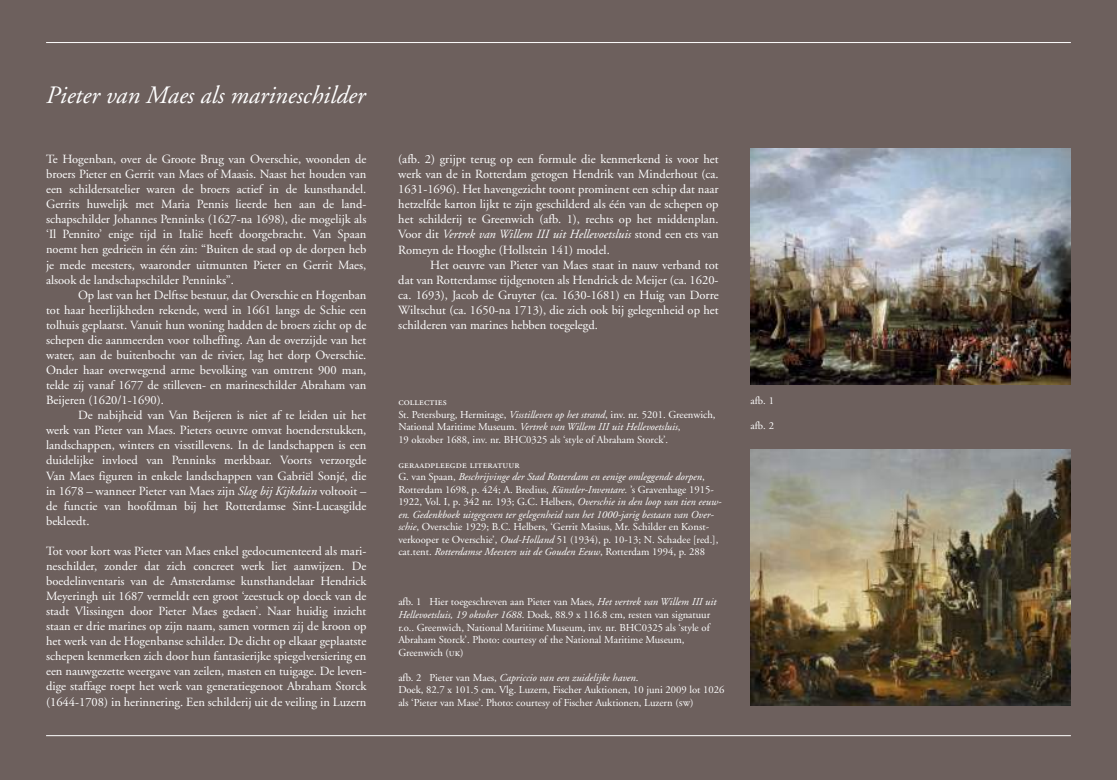
<style>
.page{position:relative;width:1117px;height:780px;background:#fff}
.page>*{position:absolute;margin:0;border:0;box-sizing:border-box;transform-origin:0 0}
.t1{font:italic 25px "Adobe Garamond";color:#fff}
.t2{font:12.5px/15px "Adobe Garamond";color:#fff;text-align:justify}
.t3{font:10.62px/12.5px "Adobe Garamond";color:#fff}
.t4{font:10.62px "Adobe Garamond Regular SC";letter-spacing:.015em;color:#fff}
.s1{font-style:italic}
.s2{font-family:"Adobe Garamond Regular SC"}
</style>
<div class="page">
<div style="left:0;top:0;width:1116px;height:780px;background:#6d605d"></div>
<hr style="left:46px;top:735px;width:1024px;height:1px;background:#fff">
<hr style="left:46px;top:42px;width:1024px;height:1px;background:#fff">
<img style="left:750px;top:148px;width:320px;height:236px">
<img style="left:750px;top:449px;width:320px;height:256px">
<h1 class="t1" style="left:46px;top:85px;width:321px">Pieter van Maes als marineschilder</h1>
<p class="t2" style="left:46px;top:153px;width:322px">Te Hogenban, over de Groote Brug van Overschie, woonden de broers Pieter en Gerrit van Maes of Maasis. Naast het houden van een schildersatelier waren de broers actief in de kunsthandel.<br>Gerrits huwelijk met Maria Pennis lieerde hen aan de land - schapschilder Johannes Penninks (1627-na 1698), die mogelijk als ‘Il Pennito’ enige tijd in Italië heeft doorgebracht. Van Spaan noemt hen gedrieën in één zin: “Buiten de stad op de dorpen heb je mede meesters, waaronder uitmunten Pieter en Gerrit Maes, alsook de landschapschilder Penninks”.</p>
<p class="t2" style="left:46px;top:288px;width:322px;text-indent:32px">Op last van het Delftse bestuur, dat Overschie en Hogenban tot haar heerlijkheden rekende, werd in 1661 langs de Schie een tolhuis geplaatst. Vanuit hun woning hadden de broers zicht op de schepen die aanmeerden voor tolheffing. Aan de overzijde van het water, aan de buitenbocht van de rivier, lag het dorp Overschie.<br>Onder haar overwegend arme bevolking van omtrent 900 man, telde zij vanaf 1677 de stilleven- en marineschilder Abraham van Beijeren (1620/1-1690).</p>
<p class="t2" style="left:46px;top:409px;width:322px;text-indent:32px">De nabijheid van Van Beijeren is niet af te leiden uit het werk van Pieter van Maes. Pieters oeuvre omvat hoenderstukken, landschappen, winters en visstillevens. In de landschappen is een duidelijke invloed van Penninks merkbaar. Voorts verzorgde Van Maes figuren in enkele landschappen van Gabriël Sonjé, die in 1678 – wanneer Pieter van Maes zijn <span class="s1">Slag bij Kijkduin</span> voltooit – de functie van hoofdman bij het Rotterdamse Sint-Lucasgilde bekleedt.</p>
<p class="t2" style="left:46px;top:544px;width:322px">Tot voor kort was Pieter van Maes enkel gedocumenteerd als mari&shy;neschilder, zonder dat zich concreet werk liet aanwijzen. De boedelinventaris van de Amsterdamse kunsthandelaar Hendrick Meyeringh uit 1687 vermeldt een groot ‘zeestuck op doeck van de stadt Vlissingen door Pieter Maes gedaen’. Naar huidig inzicht staan er drie marines op zijn naam, samen vormen zij de kroon op het werk van de Hogenbanse schilder. De dicht op elkaar geplaatste schepen kenmerken zich door hun fantasierijke spiegelversiering en een nauwgezette weergave van zeilen, masten en tuigage. De leven - dige staffage roept het werk van genera tie genoot Abraham Storck (1644-1708) in her innering. Een schil derij uit de veiling in Luzern</p>
<p class="t2" style="left:398px;top:153px;width:322px">(afb. 2) grijpt terug op een formule die kenmerkend is voor het werk van de in Rotterdam getogen Hendrik van Minderhout (ca.<br>1631-1696). Het havengezicht toont prominent een schip dat naar hetzelfde karton lijkt te zijn geschilderd als één van de schepen op het schilderij te Greenwich (afb. 1), rechts op het middenplan.<br>Voor dit <span class="s1">Vertrek van Willem III uit Hellevoetsluis</span> stond een ets van Romeyn de Hooghe (Hollstein 141) model.</p>
<p class="t2" style="left:398px;top:258px;width:322px;text-indent:32px">Het oeuvre van Pieter van Maes staat in nauw verband tot dat van Rotterdamse tijdgenoten als Hendrick de Meijer (ca. 1620- ca. 1693), Jacob de Gruyter (ca. 1630-1681) en Huig van Dorre Wiltschut (ca. 1650-na 1713), die zich ook bij gelegenheid op het schilderen van marines hebben toegelegd.</p>
<p class="t4" style="left:398px;top:395px;width:50px">collecties</p>
<p class="t3" style="left:398px;top:409px;width:319px">St. Petersburg, Hermitage, <span class="s1">Visstilleven op het strand</span>, inv. nr. 5201. Greenwich,<br>National Maritime Museum. <span class="s1">Vertrek van Willem III uit Hellevoetsluis</span>,<br>19 oktober 1688, inv. nr. BHC0325 als ‘style of Abraham Storck’.</p>
<p class="t4" style="left:398px;top:458px;width:123px">geraadpleegde literatuur</p>
<p class="t3" style="left:398px;top:471px;width:324px">G. van Spaan, <span class="s1">Beschrijvinge der Stad Rotterdam en eenige omleggende dorpen</span>, Rotterdam 1698, p. 424; A. Bredius, <span class="s1">Künstler-Inventare.</span> ’s Gravenhage 1915- 1922, Vol. I, p. 342 nr. 193; G.C. Helbers, <span class="s1">Overschie in den loop van tien eeuw - en. Gedenkboek uitgegeven ter gelegenheid van het 1000-jarig bestaan van Over - schie</span>, Overschie 1929; B.C. Helbers, ‘Gerrit Masius, Mr. Schilder en Konst&shy;verkooper te Overschie’, <span class="s1">Oud-Holland</span> 51 (1934), p. 10-13; N. Schadee [red.], cat.tent. <span class="s1">Rotterdamse Meesters uit de Gouden Eeuw</span>, Rotterdam 1994, p. 288</p>
<p class="t3" style="left:398px;top:596px;width:319px">afb. 1 Hier toegeschreven aan Pieter van Maes, <span class="s1">Het vertrek van Willem III uit Hellevoetsluis, 19 oktober 1688</span>. Doek, 88.9 x 116.8 cm, resten van signatuur r.o.. Greenwich, National Maritime Museum, inv. nr. BHC0325 als ‘style of Abraham Storck’. Photo: courtesy of the National Maritime Museum, Greenwich (<span class="s2">uk</span>)</p>
<p class="t3" style="left:398px;top:671px;width:327px">afb. 2 Pieter van Maes, <span class="s1">Capriccio van een zuidelijke haven</span>.<br>Doek, 82.7 x 101.5 cm. Vlg. Luzern, Fischer Auktionen, 10 juni 2009 lot 1026 als ‘Pieter van Mase’. Photo: courtesy of Fischer Auktionen, Luzern (<span class="s2">sw</span>)</p>
<p class="t3" style="left:750px;top:395px;width:25px">afb. 1</p>
<p class="t3" style="left:750px;top:420px;width:25px">afb. 2</p>
</div>
